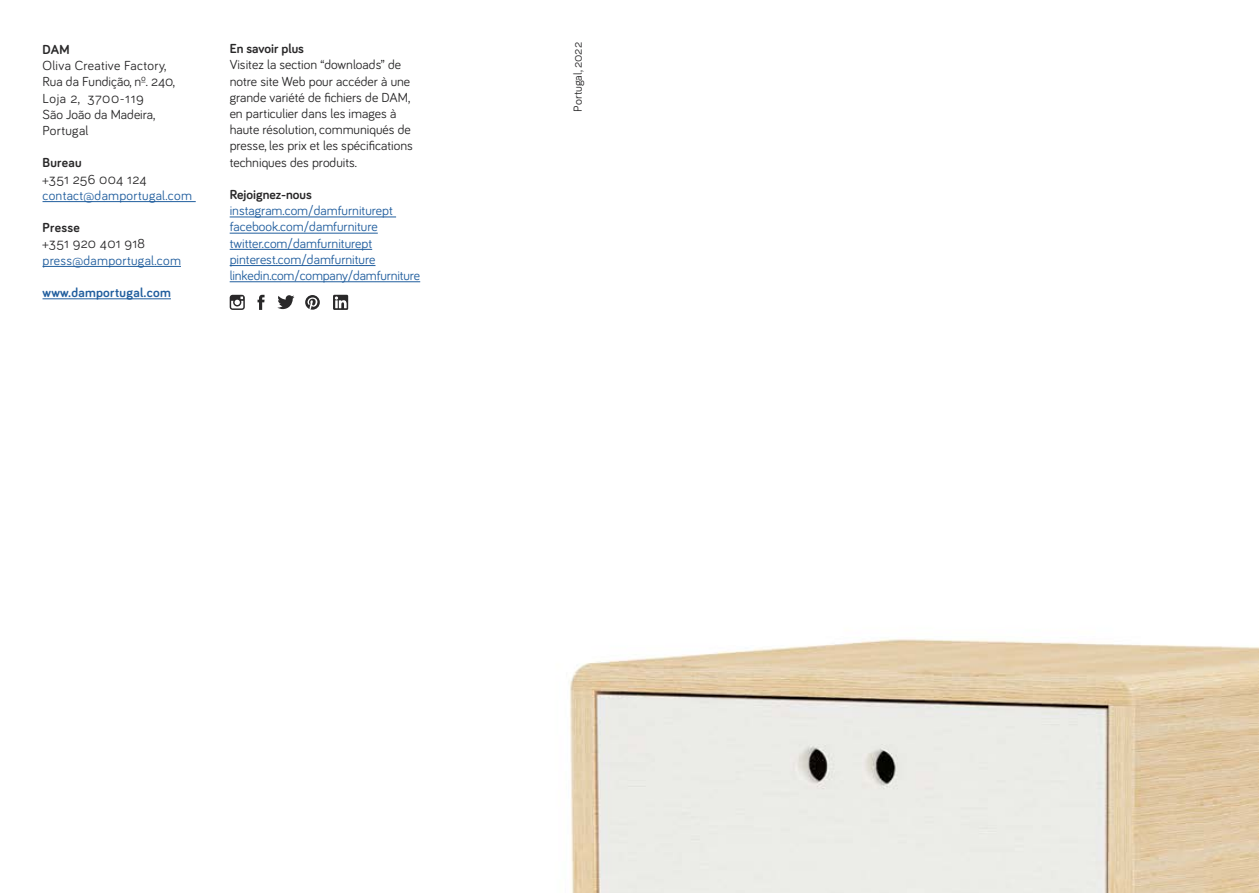
<style>
.page{position:relative;width:1259px;height:893px;background:#fff}
.page>*{position:absolute;margin:0;border:0;box-sizing:border-box;transform-origin:0 0}
.t1{font:13.5px/16.2px "Bariol";color:#292829}
.t2{font:13.5px/16.2px "Bariol";color:#215e9e}
.t3{font:13.5px/16.2px "Bariol";letter-spacing:.02em;color:#292829}
.t4{font:13.5px "Bariol";letter-spacing:.02em;color:#215e9e}
.t5{font:700 13.5px "Bariol";color:#292829}
.t6{font:700 13.5px "Bariol";letter-spacing:.02em;color:#215e9e}
.t7{font:12px "Bariol";color:#292829}
</style>
<div class="page">
<img style="left:42px;top:201px;width:1217px;height:692px">
<hr style="left:43px;top:201px;width:153px;height:1px;background:#215e9e">
<hr style="left:43px;top:266px;width:138px;height:1px;background:#215e9e">
<hr style="left:43px;top:299px;width:128px;height:1px;background:#215e9e">
<hr style="left:230px;top:217px;width:166px;height:1px;background:#215e9e">
<hr style="left:230px;top:233px;width:148px;height:1px;background:#215e9e">
<hr style="left:230px;top:249px;width:142px;height:1px;background:#215e9e">
<hr style="left:230px;top:265px;width:145px;height:1px;background:#215e9e">
<hr style="left:230px;top:281px;width:190px;height:1px;background:#215e9e">
<svg style="left:257px;top:295px;width:7px;height:15px"></svg>
<svg style="left:305px;top:295px;width:15px;height:15px"></svg>
<svg style="left:277px;top:295px;width:17px;height:14px"></svg>
<svg style="left:230px;top:295px;width:15px;height:15px"></svg>
<svg style="left:333px;top:295px;width:15px;height:15px"></svg>
<p class="t5" style="left:43px;top:40px;width:29px">DAM</p>
<p class="t3" style="left:43px;top:57px;width:134px">Oliva Creative Factory,<br>Rua da Fundição, nº. 240,<br>Loja 2, 3700-119<br>São João da Madeira,<br>Portugal</p>
<p class="t5" style="left:43px;top:154px;width:41px">Bureau</p>
<p class="t3" style="left:43px;top:170px;width:106px">+351 256 004 124</p>
<p class="t4" style="left:43px;top:186px;width:151px">contact@damportugal.com</p>
<p class="t5" style="left:43px;top:218px;width:39px">Presse</p>
<p class="t3" style="left:43px;top:235px;width:104px">+351 920 401 918</p>
<p class="t4" style="left:43px;top:251px;width:140px">press@damportugal.com</p>
<p class="t6" style="left:43px;top:283px;width:130px">www.damportugal.com</p>
<p class="t5" style="left:230px;top:39px;width:76px">En savoir plus</p>
<p class="t1" style="left:230px;top:56px;width:185px">Visitez la section “downloads” de notre site Web pour accéder à une grande variété de fichiers de DAM, en particulier dans les images à haute résolution, communiqués de presse, les prix et les spécifications techniques des produits.</p>
<p class="t5" style="left:230px;top:185px;width:84px">Rejoignez-nous</p>
<p class="t2" style="left:230px;top:202px;width:192px">instagram.com/damfurniturept facebook.com/damfurniture twitter.com/damfurniturept pinterest.com/damfurniture linkedin.com/company/damfurniture</p>
<p class="t7" style="left:569px;top:112px;width:71px;rotate:-90deg">Portugal, 2022</p>
</div>
